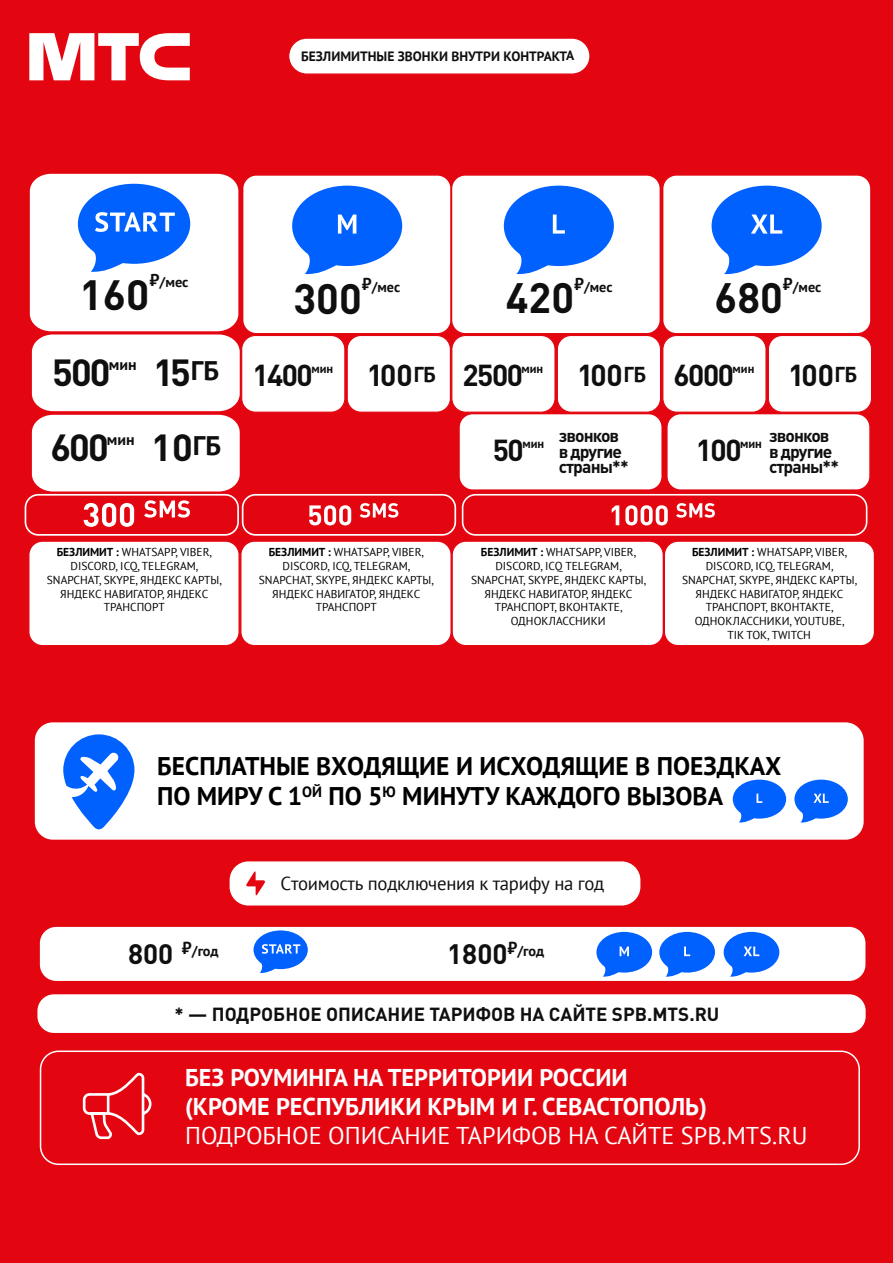
<style>
.page{position:relative;width:893px;height:1263px;background:#e30611}
.page>*{position:absolute;margin:0;border:0;box-sizing:border-box;transform-origin:0 0}
.t1{font:700 42px "DIN Pro";color:#0f0f0f}
.t2{font:700 41.85px "DIN Pro";color:#0f0f0f}
.t3{font:700 37.35px "DIN Pro";letter-spacing:-.05em;color:#0f0f0f}
.t4{font:700 30px "DIN Pro";letter-spacing:-.05em;color:#0f0f0f}
.t5{font:700 27.75px "DIN Pro";color:#0f0f0f}
.t6{font:700 25.5px/30.6px "PT Sans";color:#000}
.t7{font:700 24.3px/29.1px "PT Sans";color:#fff}
.t8{font:24.3px "PT Sans";color:#fff}
.t9{font:700 18.75px "DIN Pro";color:#0f0f0f}
.t10{font:18.75px "PT Sans";letter-spacing:-.015em;color:#0f0f0f}
.t11{font:700 17.55px/15.6px "DIN Pro";letter-spacing:-.05em;color:#0f0f0f}
.t12{font:700 15.6px "PT Sans";color:#0f0f0f}
.t13{font:700 14.25px "PT Sans";color:#0f0f0f}
.t14{font:700 14.1px "PT Sans";letter-spacing:-.005em;color:#0f0f0f}
.t15{font:700 13.5px "PT Sans";color:#0f0f0f}
.t16{font:700 12.45px "PT Sans";color:#0f0f0f}
.t17{font:11.55px/13.8px "PT Sans";color:#000;text-align:center}
.s1{font-size:17.25px}
.s2{font-size:17.4px}
.s3{font-family:"PT Sans";font-size:26.85px}
.s4{font-family:"PT Sans";font-size:21.45px}
.s5{font-weight:700}
.s6{font-family:"DIN Pro";font-size:27.75px}
.s7{font-size:17.55px}
</style>
<div class="page">
<div style="left:35px;top:722px;width:829px;height:118px;background:#fff;border-radius:18px"></div>
<div style="left:40px;top:1050px;width:820px;height:115px;border:2px solid #fff;border-radius:18px"></div>
<svg style="left:29px;top:33px;width:161px;height:47px"></svg>
<div style="left:451px;top:175px;width:209px;height:159px;background:#fff;border-radius:14px"></div>
<div style="left:451px;top:174px;width:210px;height:161px;border:2px solid #e30611;border-radius:14px"></div>
<div style="left:289px;top:38px;width:301px;height:36px;background:#fff;border-radius:18px"></div>
<div style="left:288px;top:37px;width:303px;height:38px;border:1px solid #e30611;border-radius:18px"></div>
<div style="left:663px;top:175px;width:208px;height:159px;background:#fff;border-radius:14px"></div>
<div style="left:662px;top:174px;width:210px;height:161px;border:2px solid #e30611;border-radius:14px"></div>
<div style="left:241px;top:541px;width:210px;height:105px;background:#fff;border-radius:14px"></div>
<div style="left:240px;top:540px;width:212px;height:106px;border:1px solid #e30611;border-radius:14px"></div>
<div style="left:452px;top:541px;width:211px;height:105px;background:#fff;border-radius:14px"></div>
<div style="left:451px;top:540px;width:213px;height:106px;border:1px solid #e30611;border-radius:14px"></div>
<div style="left:664px;top:541px;width:210px;height:105px;background:#fff;border-radius:14px"></div>
<div style="left:664px;top:540px;width:211px;height:106px;border:1px solid #e30611;border-radius:14px"></div>
<div style="left:459px;top:413px;width:203px;height:77px;background:#fff;border-radius:14px"></div>
<div style="left:458px;top:413px;width:205px;height:78px;border:2px solid #e30611;border-radius:14px"></div>
<svg style="left:462px;top:494px;width:405px;height:42px"></svg>
<div style="left:39px;top:926px;width:827px;height:55px;background:#fff"></div>
<div style="left:37px;top:994px;width:829px;height:39px;background:#fff"></div>
<svg style="left:82px;top:1072px;width:70px;height:68px"></svg>
<svg style="left:63px;top:734px;width:71px;height:95px"></svg>
<svg style="left:504px;top:186px;width:110px;height:88px"></svg>
<svg style="left:712px;top:186px;width:110px;height:88px"></svg>
<svg style="left:596px;top:932px;width:56px;height:45px"></svg>
<svg style="left:659px;top:932px;width:56px;height:45px"></svg>
<svg style="left:724px;top:932px;width:55px;height:45px"></svg>
<svg style="left:733px;top:780px;width:53px;height:43px"></svg>
<svg style="left:794px;top:780px;width:54px;height:43px"></svg>
<div style="left:452px;top:335px;width:103px;height:77px;background:#fff;border-radius:14px"></div>
<div style="left:451px;top:335px;width:105px;height:78px;border:1px solid #e30611;border-radius:14px"></div>
<div style="left:557px;top:335px;width:103px;height:77px;background:#fff;border-radius:14px"></div>
<div style="left:557px;top:335px;width:104px;height:78px;border:1px solid #e30611;border-radius:14px"></div>
<div style="left:663px;top:335px;width:103px;height:77px;background:#fff;border-radius:14px"></div>
<div style="left:662px;top:335px;width:105px;height:78px;border:1px solid #e30611;border-radius:14px"></div>
<div style="left:768px;top:335px;width:103px;height:77px;background:#fff;border-radius:14px"></div>
<div style="left:768px;top:335px;width:104px;height:78px;border:1px solid #e30611;border-radius:14px"></div>
<div style="left:667px;top:413px;width:203px;height:77px;background:#fff;border-radius:14px"></div>
<div style="left:666px;top:413px;width:205px;height:78px;border:2px solid #e30611;border-radius:14px"></div>
<div style="left:230px;top:862px;width:410px;height:43px;background:#fff;border-radius:18px"></div>
<div style="left:230px;top:861px;width:410px;height:44px;border:2px solid #fff;border-radius:18px"></div>
<svg style="left:246px;top:871px;width:19px;height:25px"></svg>
<svg style="left:25px;top:174px;width:431px;height:362px"></svg>
<div style="left:29px;top:541px;width:210px;height:105px;background:#fff;border-radius:14px"></div>
<div style="left:28px;top:540px;width:212px;height:106px;border:1px solid #e30611;border-radius:14px"></div>
<svg style="left:253px;top:930px;width:55px;height:43px"></svg>
<p class="t15" style="left:301px;top:47px;width:275px">БЕЗЛИМИТНЫЕ ЗВОНКИ ВНУТРИ КОНТРАКТА</p>
<h2 class="t2" style="left:80px;top:260px;width:71px">160</h2>
<p class="t14" style="left:149px;top:273px;width:41px"><span class="s1">₽</span>/мес</p>
<h1 class="t1" style="left:293px;top:263px;width:70px">300</h1>
<p class="t14" style="left:362px;top:278px;width:40px"><span class="s2">₽</span>/мес</p>
<h1 class="t1" style="left:506px;top:263px;width:70px">420</h1>
<p class="t14" style="left:574px;top:277px;width:40px"><span class="s2">₽</span>/мес</p>
<h1 class="t1" style="left:714px;top:263px;width:70px">680</h1>
<p class="t14" style="left:783px;top:277px;width:40px"><span class="s2">₽</span>/мес</p>
<h3 class="t3" style="left:52px;top:341px;width:60px">500</h3>
<h3 class="t12" style="left:109px;top:354px;width:29px">мин</h3>
<h3 class="t3" style="left:153px;top:341px;width:67px">15<span class="s3">ГБ</span></h3>
<h3 class="t4" style="left:252px;top:350px;width:62px">1400</h3>
<p class="t16" style="left:311px;top:361px;width:23px">мин</p>
<h3 class="t4" style="left:367px;top:350px;width:158px">100 <span class="s4">ГБ</span> 2500</h3>
<p class="t16" style="left:522px;top:361px;width:23px">мин</p>
<h3 class="t4" style="left:577px;top:350px;width:158px">100 <span class="s4">ГБ</span> 6000</h3>
<p class="t16" style="left:733px;top:361px;width:23px">мин</p>
<h3 class="t4" style="left:788px;top:350px;width:70px">100 <span class="s4">ГБ</span></h3>
<h3 class="t3" style="left:50px;top:416px;width:60px">600</h3>
<h3 class="t12" style="left:107px;top:429px;width:29px">мин</h3>
<h3 class="t3" style="left:151px;top:416px;width:71px">10<span class="s3">ГБ</span></h3>
<h3 class="t4" style="left:493px;top:425px;width:33px">50</h3>
<h3 class="t11" style="left:559px;top:426px;width:71px;text-indent:-36px"><sub>мин</sub> звонков в другие страны**</h3>
<h3 class="t4" style="left:696px;top:425px;width:47px">100</h3>
<h3 class="t11" style="left:769px;top:426px;width:71px;text-indent:-29px"><sub>мин</sub> звонков в другие страны**</h3>
<p class="t17" style="left:47px;top:545px;width:177px"><span class="s5">БЕЗЛИМИТ :</span> WHATSAPP, VIBER,<br>DISCORD, ICQ, TELEGRAM,<br>SNAPCHAT, SKYPE, ЯНДЕКС КАРТЫ,<br>ЯНДЕКС НАВИГАТОР, ЯНДЕКС<br>ТРАНСПОРТ</p>
<p class="t17" style="left:259px;top:545px;width:177px"><span class="s5">БЕЗЛИМИТ :</span> WHATSAPP, VIBER,<br>DISCORD, ICQ, TELEGRAM,<br>SNAPCHAT, SKYPE, ЯНДЕКС КАРТЫ,<br>ЯНДЕКС НАВИГАТОР, ЯНДЕКС<br>ТРАНСПОРТ</p>
<p class="t17" style="left:471px;top:545px;width:177px"><span class="s5">БЕЗЛИМИТ :</span> WHATSAPP, VIBER,<br>DISCORD, ICQ TELEGRAM,<br>SNAPCHAT, SKYPE, ЯНДЕКС КАРТЫ,<br>ЯНДЕКС НАВИГАТОР, ЯНДЕКС<br>ТРАНСПОРТ, ВКОНТАКТЕ,<br>ОДНОКЛАССНИКИ</p>
<p class="t17" style="left:682px;top:545px;width:177px"><span class="s5">БЕЗЛИМИТ :</span> WHATSAPP, VIBER,<br>DISCORD, ICQ, TELEGRAM,<br>SNAPCHAT, SKYPE, ЯНДЕКС КАРТЫ,<br>ЯНДЕКС НАВИГАТОР, ЯНДЕКС<br>ТРАНСПОРТ, ВКОНТАКТЕ,<br>ОДНОКЛАССНИКИ, YOUTUBE,<br>TIK TOK, TWITCH</p>
<h3 class="t6" style="left:157px;top:750px;width:625px">БЕСПЛАТНЫЕ ВХОДЯЩИЕ И ИСХОДЯЩИЕ В ПОЕЗДКАХ<br>ПО МИРУ С 1<sup>ОЙ</sup> ПО 5<sup>Ю</sup> МИНУТУ КАЖДОГО ВЫЗОВА</h3>
<p class="t13" style="left:128px;top:941px;width:92px"><span class="s6">800</span> <span class="s7">₽</span>/год</p>
<h3 class="t10" style="left:281px;top:871px;width:325px">Cтоимость подключения к тарифу на год</h3>
<h3 class="t5" style="left:447px;top:930px;width:99px">1800<sup>₽</sup><sup>/год</sup></h3>
<h3 class="t9" style="left:175px;top:998px;width:546px">* — ПОДРОБНОЕ ОПИСАНИЕ ТАРИФОВ НА САЙТЕ SPB.MTS.RU</h3>
<h3 class="t7" style="left:185px;top:1062px;width:523px">БЕЗ РОУМИНГА НА ТЕРРИТОРИИ РОССИИ (КРОМЕ РЕСПУБЛИКИ КРЫМ И Г. СЕВАСТОПОЛЬ)</h3>
<h3 class="t8" style="left:185px;top:1120px;width:624px">ПОДРОБНОЕ ОПИСАНИЕ ТАРИФОВ НА САЙТЕ SPB.MTS.RU</h3>
</div>
